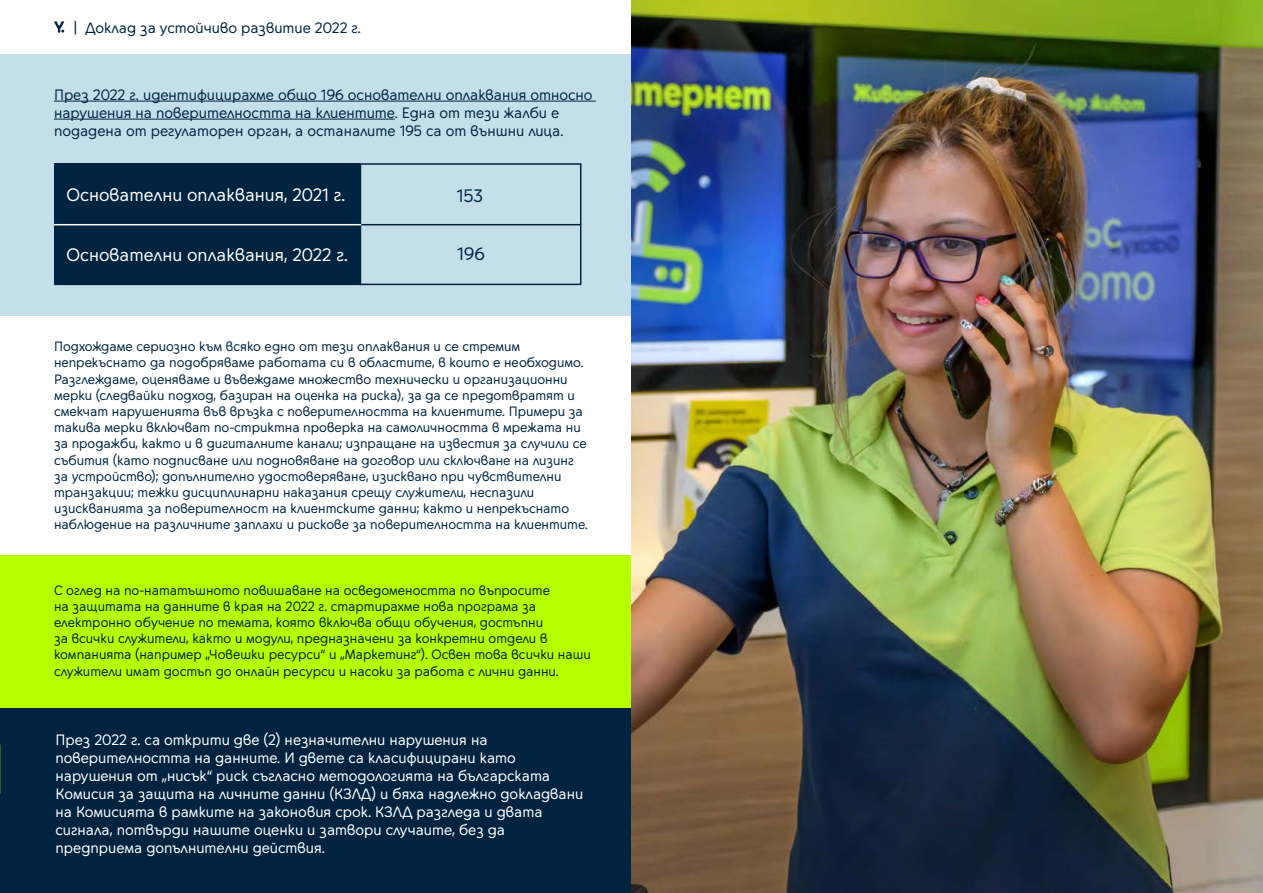
<style>
.page{position:relative;width:1263px;height:893px;background:#fff}
.page>*{position:absolute;margin:0;border:0;box-sizing:border-box;transform-origin:0 0}
.t1{font:300 18px "Yettel";color:#fff}
.t2{font:300 18px "Yettel";color:#002440}
.t3{font:300 15px/18px "Yettel";color:#fff}
.t4{font:300 15px/18px "Yettel";color:#002440}
.t5{font:300 13.5px/16.2px "Yettel";color:#002440}
</style>
<div class="page">
<div style="left:0;top:54px;width:631px;height:261px;background:#c4dfe9"></div>
<div style="left:0;top:555px;width:631px;height:246px;background:#b5ff00"></div>
<hr style="left:54px;top:101px;width:542px;height:1px;background:#002440">
<hr style="left:54px;top:119px;width:341px;height:1px;background:#002440">
<div style="left:0;top:708px;width:631px;height:185px;background:#002440"></div>
<svg style="left:54px;top:163px;width:528px;height:123px"></svg>
<hr style="left:54px;top:224px;width:526px;height:1px;background:#002440">
<hr style="left:360px;top:164px;width:1px;height:121px;background:#002440">
<hr style="left:54px;top:224px;width:307px;height:1px;background:#fff">
<img style="left:631px;top:0;width:632px;height:893px">
<svg style="left:54px;top:21px;width:10px;height:12px"></svg>
<p class="t4" style="left:74px;top:19px;width:289px">| Доклад за устойчиво развитие 2022 г.</p>
<p class="t4" style="left:54px;top:86px;width:540px">През 2022 г. идентифицирахме общо 196 основателни оплаквания относно нарушения на поверителността на клиентите. Една от тези жалби е подадена от регулаторен орган, а останалите 195 са от външни лица.</p>
<h1 class="t1" style="left:67px;top:185px;width:280px">Основателни оплаквания, 2021 г.</h1>
<h1 class="t2" style="left:457px;top:185px;width:27px">153</h1>
<h1 class="t1" style="left:67px;top:244px;width:283px">Основателни оплаквания, 2022 г.</h1>
<h1 class="t2" style="left:457px;top:244px;width:29px">196</h1>
<p class="t5" style="left:54px;top:339px;width:535px">Подхождаме сериозно към всяко едно от тези оплаквания и се стремим непрекъснато да подобряваме работата си в областите, в които е необходимо.<br>Разглеждаме, оценяваме и въвеждаме множество технически и организационни мерки (следвайки подход, базиран на оценка на риска), за да се предотвратят и смекчат нарушенията във връзка с поверителността на клиентите. Примери за такива мерки включват по-стриктна проверка на самоличността в мрежата ни за продажби, както и в дигиталните канали; изпращане на известия за случили се събития (като подписване или подновяване на договор или сключване на лизинг за устройство); допълнително удостоверяване, изисквано при чувствителни транзакции; тежки дисциплинарни наказания срещу служители, неспазили изискванията за поверителност на клиентските данни; както и непрекъснато наблюдение на различните заплахи и рискове за поверителността на клиентите.</p>
<p class="t5" style="left:54px;top:582px;width:538px">С оглед на по-нататъшното повишаване на осведомеността по въпросите<br>на защитата на данните в края на 2022 г. стартирахме нова програма за електронно обучение по темата, която включва общи обучения, достъпни<br>за всички служители, както и модули, предназначени за конкретни отдели в компанията (например „Човешки ресурси“ и „Маркетинг“). Освен това всички наши служители имат достъп до онлайн ресурси и насоки за работа с лични данни.</p>
<p class="t3" style="left:56px;top:731px;width:529px">През 2022 г. са открити две (2) незначителни нарушения на поверителността на данните. И двете са класифицирани като нарушения от „нисък“ риск съгласно методологията на българската Комисия за защита на личните данни (КЗЛД) и бяха надлежно докладвани на Комисията в рамките на законовия срок. КЗЛД разгледа и двата сигнала, потвърди нашите оценки и затвори случаите, без да предприема допълнителни действия.</p>
</div>
